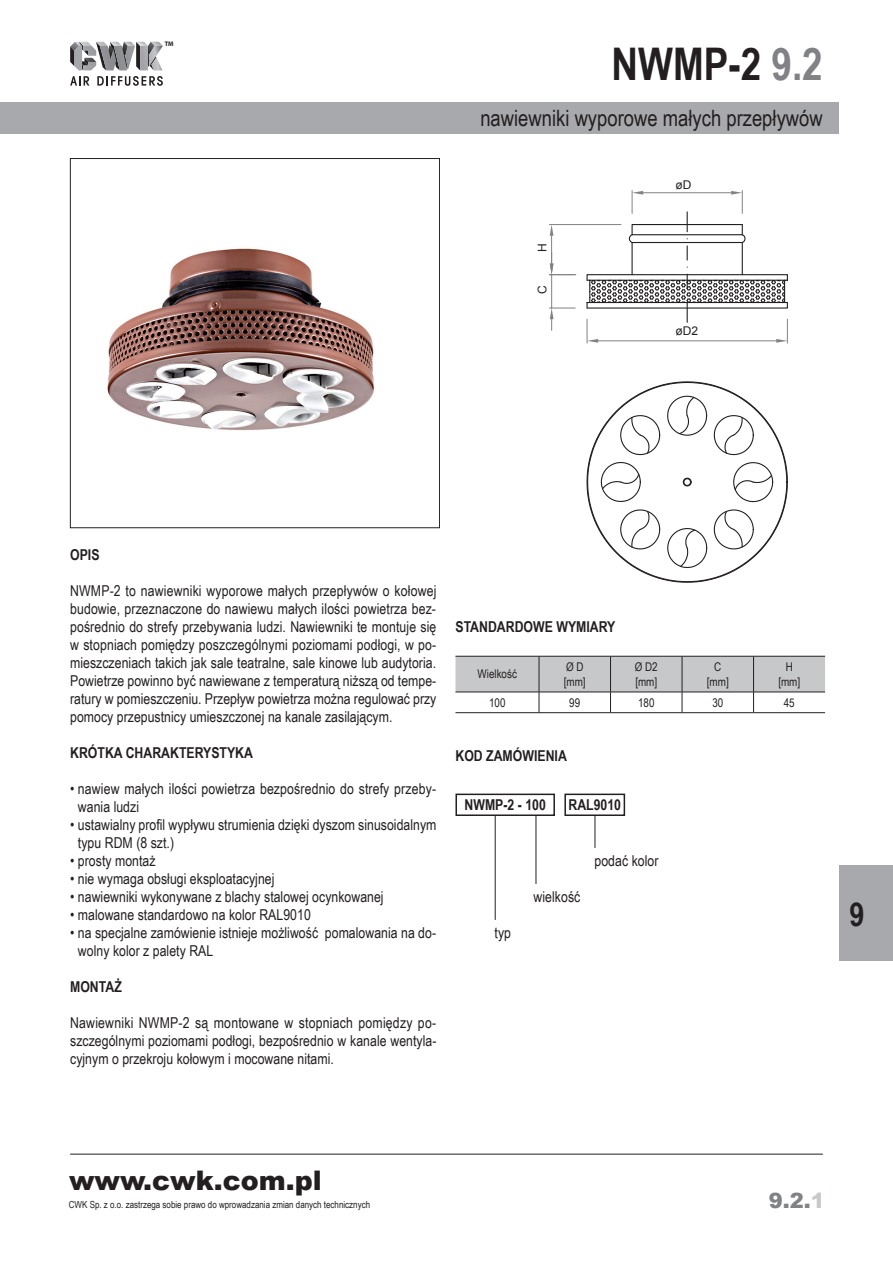
<style>
.page{position:relative;width:893px;height:1263px;background:#fff}
.page>*{position:absolute;margin:0;border:0;box-sizing:border-box;transform-origin:0 0}
.t1{font:700 45px "Arial Narrow";color:#231f20}
.t2{font:700 33px "Arial Narrow";color:#231f20}
.t3{font:900 27px "Arial";color:#231f20}
.t4{font:22.5px "Arial Narrow";color:#231f20}
.t5{font:900 21px "Arial";color:#808285}
.t6{font:15px/18px "Arial Narrow";color:#231f20}
.t7{font:700 15px "Arial Narrow";color:#231f20}
.t8{font:12px/15px "Arial Narrow";color:#231f20}
.t9{font:12px "Arial";color:#231f20}
.t10{font:9.75px "Arial Narrow";color:#231f20}
.t11{font:700 6.6px "Myriad Pro";color:#231f20;scale:.96 1}
.s1{color:#808285}
.s2{color:#c7c8ca}
</style>
<div class="page">
<div style="left:0;top:102px;width:839px;height:32px;background:#a8a9ad"></div>
<div style="left:839px;top:865px;width:54px;height:96px;background:#a8a9ad"></div>
<hr style="left:70px;top:1154px;width:753px;height:1px;background:#231f20">
<svg style="left:70px;top:42px;width:93px;height:28px"></svg>
<svg style="left:70px;top:76px;width:19px;height:10px"></svg>
<svg style="left:97px;top:76px;width:66px;height:10px"></svg>
<svg style="left:455px;top:657px;width:370px;height:55px"></svg>
<hr style="left:455px;top:712px;width:84px;height:1px;background:#231f20">
<hr style="left:539px;top:712px;width:71px;height:1px;background:#231f20">
<hr style="left:610px;top:712px;width:72px;height:1px;background:#231f20">
<hr style="left:682px;top:712px;width:71px;height:1px;background:#231f20">
<hr style="left:753px;top:712px;width:72px;height:1px;background:#231f20">
<hr style="left:455px;top:656px;width:84px;height:1px;background:#231f20">
<hr style="left:539px;top:656px;width:71px;height:1px;background:#231f20">
<hr style="left:610px;top:656px;width:72px;height:1px;background:#231f20">
<hr style="left:682px;top:656px;width:71px;height:1px;background:#231f20">
<hr style="left:753px;top:656px;width:72px;height:1px;background:#231f20">
<hr style="left:455px;top:692px;width:84px;height:1px;background:#231f20">
<hr style="left:539px;top:692px;width:71px;height:1px;background:#231f20">
<hr style="left:610px;top:692px;width:72px;height:1px;background:#231f20">
<hr style="left:682px;top:692px;width:71px;height:1px;background:#231f20">
<hr style="left:753px;top:692px;width:72px;height:1px;background:#231f20">
<div style="left:70px;top:158px;width:370px;height:370px;border:1px solid #231f20"></div>
<img style="left:107px;top:248px;width:267px;height:183px">
<svg style="left:586px;top:381px;width:202px;height:202px"></svg>
<hr style="left:549px;top:224px;width:72px;height:1px;background:#808285">
<hr style="left:551px;top:275px;width:1px;height:33px;background:#808285">
<svg style="left:549px;top:225px;width:27px;height:50px"></svg>
<svg style="left:549px;top:308px;width:26px;height:22px"></svg>
<svg style="left:586px;top:191px;width:202px;height:152px"></svg>
<div style="left:455px;top:793px;width:100px;height:23px;border:2px solid #231f20"></div>
<div style="left:564px;top:793px;width:61px;height:23px;border:2px solid #231f20"></div>
<hr style="left:595px;top:815px;width:1px;height:33px;background:#231f20">
<hr style="left:495px;top:815px;width:1px;height:105px;background:#231f20">
<hr style="left:536px;top:815px;width:1px;height:69px;background:#231f20">
<p class="t11" style="left:165px;top:39px;width:11px">TM</p>
<h1 class="t1" style="left:612px;top:30px;width:213px">NWMP-2 <span class="s1">9.2</span></h1>
<h3 class="t4" style="left:480px;top:102px;width:344px">nawiewniki wyporowe małych przepływów</h3>
<p class="t9" style="left:534px;top:252px;width:10px;rotate:-90deg">H</p>
<p class="t9" style="left:534px;top:294px;width:10px;rotate:-90deg">C</p>
<p class="t9" style="left:675px;top:177px;width:17px">øD</p>
<p class="t9" style="left:675px;top:322px;width:24px">øD2</p>
<p class="t7" style="left:70px;top:543px;width:31px">OPIS</p>
<p class="t6" style="left:70px;top:581px;width:368px;text-align:justify">NWMP-2 to nawiewniki wyporowe małych przepływów o kołowej budowie, przeznaczone do nawiewu małych ilości powietrza bez&shy;pośrednio do strefy przebywania ludzi. Nawiewniki te montuje się w stopniach pomiędzy poszczególnymi poziomami podłogi, w po&shy;mieszczeniach takich jak sale teatralne, sale kinowe lub audytoria.<br>Powietrze powinno być nawiewane z temperaturą niższą od tempe&shy;ratury w pomieszczeniu. Przepływ powietrza można regulować przy pomocy przepustnicy umieszczonej na kanale zasilającym.</p>
<p class="t7" style="left:70px;top:741px;width:184px">KRÓTKA CHARAKTERYSTYKA</p>
<p class="t6" style="left:78px;top:779px;width:360px;text-indent:-8px">• nawiew małych ilości powietrza bezpośrednio do strefy przeby&shy;wania ludzi</p>
<p class="t6" style="left:78px;top:815px;width:360px;text-indent:-8px">• ustawialny profil wypływu strumienia dzięki dyszom sinusoidalnym typu RDM (8 szt.)</p>
<p class="t6" style="left:70px;top:851px;width:87px">• prosty montaż</p>
<p class="t6" style="left:70px;top:869px;width:206px">• nie wymaga obsługi eksploatacyjnej</p>
<p class="t6" style="left:70px;top:887px;width:315px">• nawiewniki wykonywane z blachy stalowej ocynkowanej</p>
<p class="t6" style="left:70px;top:905px;width:242px">• malowane standardowo na kolor RAL9010</p>
<p class="t6" style="left:78px;top:923px;width:360px;text-indent:-8px">• na specjalne zamówienie istnieje możliwość pomalowania na do&shy;wolny kolor z palety RAL</p>
<p class="t7" style="left:70px;top:975px;width:53px">MONTAŻ</p>
<p class="t6" style="left:70px;top:1013px;width:368px;text-align:justify">Nawiewniki NWMP-2 są montowane w stopniach pomiędzy po&shy;szczególnymi poziomami podłogi, bezpośrednio w kanale wentyla&shy;cyjnym o przekroju kołowym i mocowane nitami.</p>
<p class="t7" style="left:455px;top:615px;width:161px">STANDARDOWE WYMIARY</p>
<p class="t8" style="left:478px;top:666px;width:41px">Wielkość</p>
<p class="t8" style="left:564px;top:659px;width:23px">Ø D [mm]</p>
<p class="t8" style="left:635px;top:659px;width:24px">Ø D2 [mm]</p>
<p class="t8" style="left:707px;top:659px;width:23px;text-align:center">C [mm]</p>
<p class="t8" style="left:778px;top:659px;width:23px;text-align:center">H [mm]</p>
<p class="t8" style="left:489px;top:694px;width:18px">100</p>
<p class="t8" style="left:569px;top:694px;width:12px">99</p>
<p class="t8" style="left:638px;top:694px;width:18px">180</p>
<p class="t8" style="left:712px;top:694px;width:12px">30</p>
<p class="t8" style="left:784px;top:694px;width:12px">45</p>
<p class="t7" style="left:455px;top:744px;width:113px">KOD ZAMÓWIENIA</p>
<p class="t7" style="left:465px;top:794px;width:83px">NWMP-2 - 100</p>
<p class="t7" style="left:568px;top:794px;width:54px">RAL9010</p>
<p class="t6" style="left:495px;top:923px;width:18px">typ</p>
<p class="t6" style="left:534px;top:887px;width:48px">wielkość</p>
<p class="t6" style="left:595px;top:851px;width:65px">podać kolor</p>
<h2 class="t2" style="left:849px;top:890px;width:17px">9</h2>
<h3 class="t3" style="left:69px;top:1161px;width:254px">www.cwk.com.pl</h3>
<p class="t10" style="left:69px;top:1197px;width:303px">CWK Sp. z o.o. zastrzega sobie prawo do wprowadzania zmian danych technicznych</p>
<h3 class="t5" style="left:769px;top:1185px;width:58px">9.2.<span class="s2">1</span></h3>
</div>
